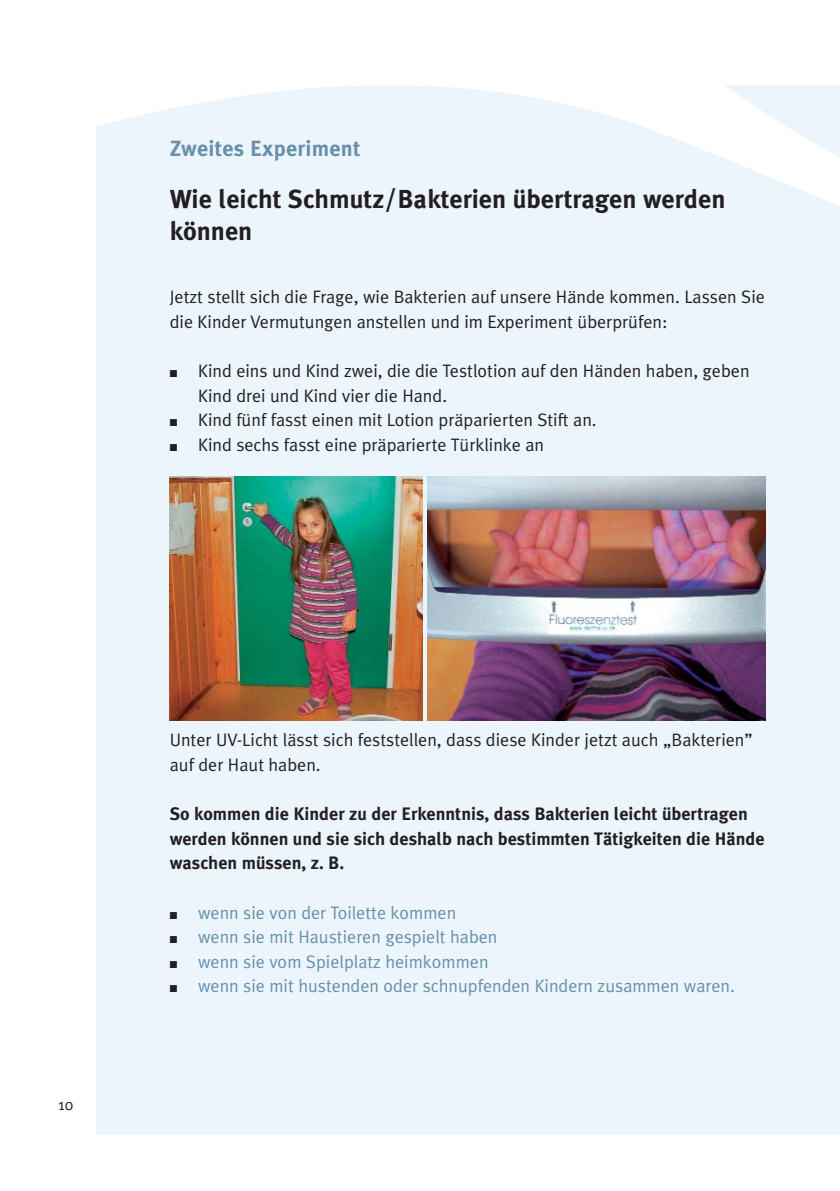
<style>
.page{position:relative;width:840px;height:1191px;background:#fff}
.page>*{position:absolute;margin:0;border:0;box-sizing:border-box;transform-origin:0 0}
.t1{font:700 26px/32px "Meta Plus";color:#231f20}
.t2{font:700 22px "Meta Plus";letter-spacing:.01em;color:#6890aa}
.t3{font:18px/24.6px "Meta Plus Normal";color:#231f20}
.t4{font:18px "Meta Plus Normal";color:#6890aa}
.t5{font:700 18px/24.6px "Meta Plus";color:#231f20}
.t6{font:16px "Meta Plus Normal";color:#231f20}
.s1{color:#231f20}
</style>
<div class="page">
<div style="left:96px;top:86px;width:743px;height:1048px;background:#ecf5fc"></div>
<svg style="left:96px;top:85px;width:743px;height:121px"></svg>
<img style="left:427px;top:476px;width:338px;height:244px">
<img style="left:170px;top:476px;width:252px;height:244px">
<p class="t2" style="left:170px;top:139px;width:192px">Zweites Experiment</p>
<h1 class="t1" style="left:170px;top:185px;width:557px">Wie leicht Schmutz/Bakterien übertragen werden können</h1>
<p class="t3" style="left:170px;top:286px;width:596px">Jetzt stellt sich die Frage, wie Bakterien auf unsere Hände kommen. Lassen Sie die Kinder Vermutungen anstellen und im Experiment überprüfen:</p>
<p class="t3" style="left:198px;top:360px;width:552px;text-indent:-28px">■ Kind eins und Kind zwei, die die Testlotion auf den Händen haben, geben<br>Kind drei und Kind vier die Hand.</p>
<p class="t3" style="left:170px;top:409px;width:428px">■ Kind fünf fasst einen mit Lotion präparierten Stift an.</p>
<p class="t3" style="left:170px;top:434px;width:375px">■ Kind sechs fasst eine präparierte Türklinke an</p>
<p class="t6" style="left:58px;top:1098px;width:17px">10</p>
<p class="t3" style="left:170px;top:729px;width:584px">Unter UV-Licht lässt sich feststellen, dass diese Kinder jetzt auch „Bakterien” auf der Haut haben.</p>
<p class="t5" style="left:170px;top:803px;width:596px">So kommen die Kinder zu der Erkenntnis, dass Bakterien leicht übertragen werden können und sie sich deshalb nach bestimmten Tätigkeiten die Hände waschen müssen, z. B.</p>
<p class="t4" style="left:170px;top:905px;width:288px"><span class="s1">■</span> wenn sie von der Toilette kommen</p>
<p class="t4" style="left:170px;top:930px;width:329px"><span class="s1">■</span> wenn sie mit Haustieren gespielt haben</p>
<p class="t4" style="left:170px;top:954px;width:320px"><span class="s1">■</span> wenn sie vom Spielplatz heimkommen</p>
<p class="t4" style="left:170px;top:979px;width:566px"><span class="s1">■</span> wenn sie mit hustenden oder schnupfenden Kindern zusammen waren.</p>
</div>
